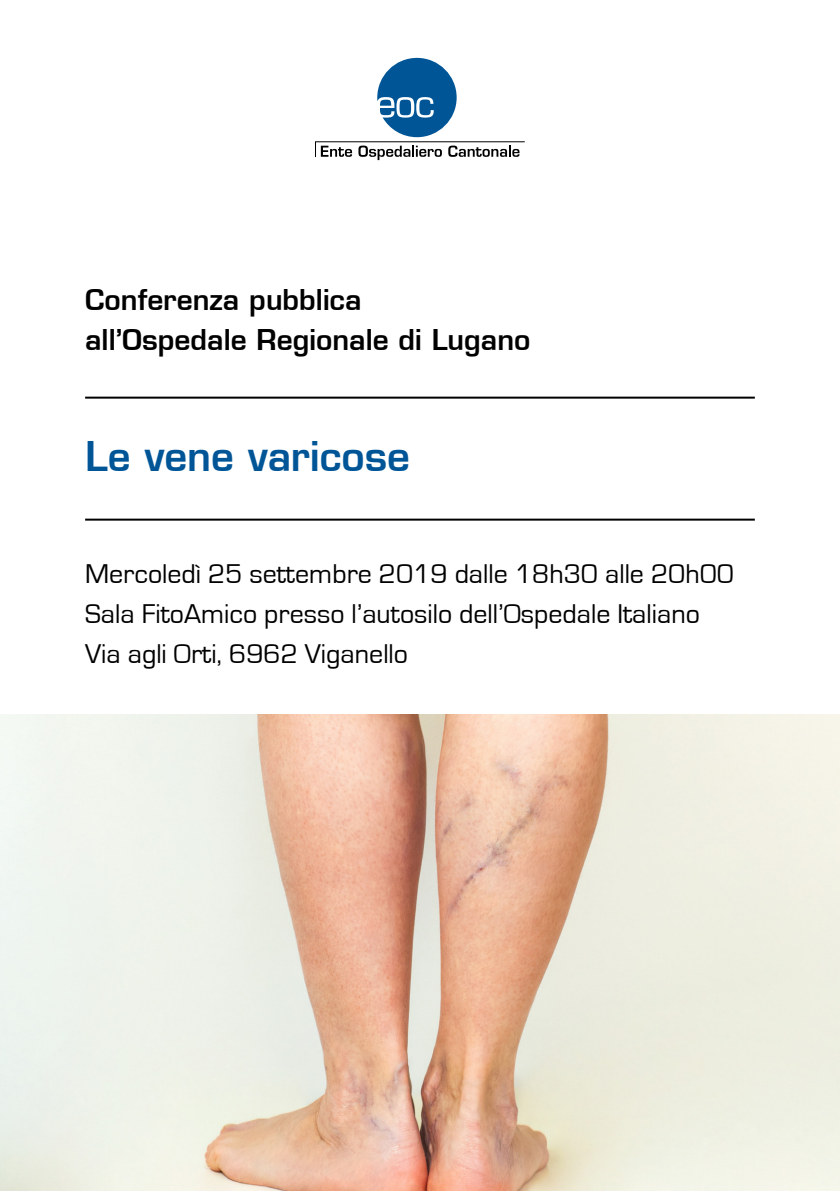
<style>
.page{position:relative;width:840px;height:1191px;background:#fff}
.page>*{position:absolute;margin:0;border:0;box-sizing:border-box;transform-origin:0 0}
.t1{font:600 40px "Eurostile";color:#005597}
.t2{font:28px/40px "Eurostile";color:#000}
.t3{font:600 28px/40px "Eurostile";color:#000}
</style>
<div class="page">
<hr style="left:85px;top:396px;width:669px;height:2px;background:#000">
<hr style="left:85px;top:518px;width:669px;height:2px;background:#000">
<svg style="left:315px;top:58px;width:209px;height:102px"></svg>
<img style="left:0;top:714px;width:839px;height:477px">
<p class="t3" style="left:85px;top:280px;width:446px">Conferenza pubblica<br>all’Ospedale Regionale di Lugano</p>
<h1 class="t1" style="left:85px;top:431px;width:326px">Le vene varicose</h1>
<p class="t2" style="left:85px;top:554px;width:650px">Mercoledì 25 settembre 2019 dalle 18h30 alle 20h00<br>Sala FitoAmico presso l’autosilo dell’Ospedale Italiano<br>Via agli Orti, 6962 Viganello</p>
</div>
